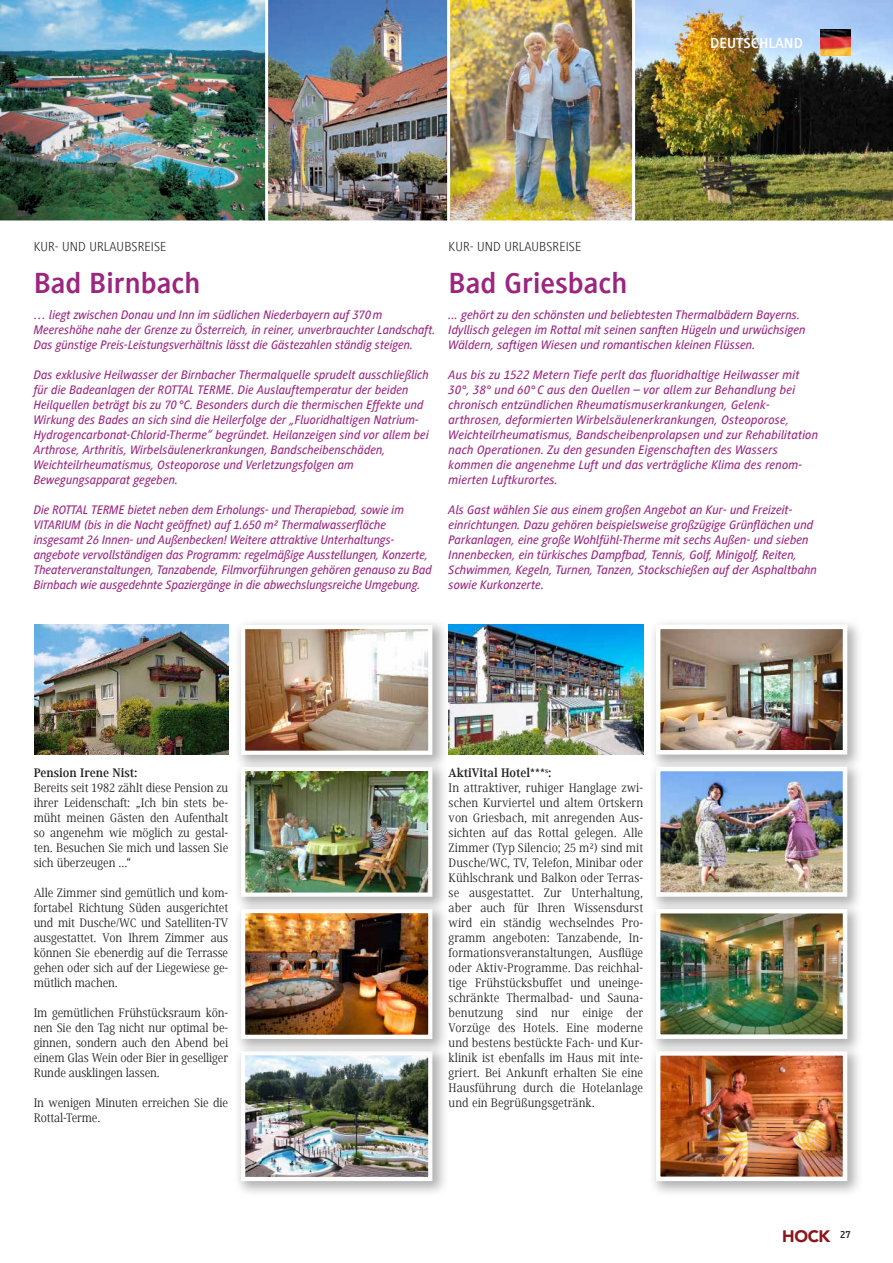
<style>
.page{position:relative;width:893px;height:1263px;background:#fff}
.page>*{position:absolute;margin:0;border:0;box-sizing:border-box;transform-origin:0 0}
.t1{font:700 30px "Generis Sans Com";color:#9c257f}
.t2{font:900 16.5px "Avenir LT Std";color:#88181b}
.t3{font:700 15px "Generis Sans Com";color:#fff}
.t4{font:300 13.5px "Generis Sans Com";letter-spacing:.01em;color:#231f20}
.t5{font:italic 500 12.75px/15px "Generis Sans Com";color:#9c257f}
.t6{font:12.75px/15px "Generis Serif Com";letter-spacing:.005em;color:#231f20;text-align:justify}
.t7{font:700 12.75px "Generis Serif Com";color:#231f20}
.s1{font-weight:700}
</style>
<div class="page">
<img style="left:0;top:0;width:893px;height:221px">
<div style="left:649px;top:617px;width:214px;height:154px;background:#231f20;opacity:.35"></div>
<img style="left:661px;top:630px;width:181px;height:119px">
<div style="left:656px;top:625px;width:191px;height:129px;border:4px solid #fff"></div>
<div style="left:649px;top:760px;width:214px;height:153px;background:#231f20;opacity:.35"></div>
<img style="left:661px;top:772px;width:181px;height:120px">
<div style="left:656px;top:767px;width:191px;height:130px;border:4px solid #fff"></div>
<div style="left:649px;top:1044px;width:214px;height:153px;background:#231f20;opacity:.35"></div>
<img style="left:661px;top:1056px;width:181px;height:120px">
<div style="left:656px;top:1051px;width:191px;height:130px;border:4px solid #fff"></div>
<div style="left:649px;top:902px;width:214px;height:153px;background:#231f20;opacity:.35"></div>
<img style="left:661px;top:914px;width:181px;height:120px">
<div style="left:656px;top:909px;width:191px;height:130px;border:4px solid #fff"></div>
<img style="left:449px;top:625px;width:194px;height:130px">
<img style="left:34px;top:625px;width:195px;height:130px">
<div style="left:234px;top:1044px;width:214px;height:153px;background:#231f20;opacity:.35"></div>
<img style="left:246px;top:1056px;width:181px;height:120px">
<div style="left:241px;top:1051px;width:191px;height:130px;border:4px solid #fff"></div>
<div style="left:234px;top:902px;width:214px;height:153px;background:#231f20;opacity:.35"></div>
<img style="left:246px;top:914px;width:181px;height:120px">
<div style="left:241px;top:909px;width:191px;height:130px;border:4px solid #fff"></div>
<div style="left:234px;top:760px;width:214px;height:153px;background:#231f20;opacity:.35"></div>
<img style="left:246px;top:772px;width:181px;height:120px">
<div style="left:241px;top:767px;width:191px;height:130px;border:4px solid #fff"></div>
<div style="left:234px;top:618px;width:214px;height:153px;background:#231f20;opacity:.35"></div>
<img style="left:246px;top:630px;width:181px;height:120px">
<div style="left:241px;top:625px;width:191px;height:130px;border:4px solid #fff"></div>
<img style="left:821px;top:30px;width:29px;height:25px">
<hr style="left:632px;top:0;width:3px;height:225px;background:#fff">
<hr style="left:447px;top:0;width:3px;height:225px;background:#fff">
<hr style="left:265px;top:0;width:3px;height:225px;background:#fff">
<p class="t3" style="left:710px;top:34px;width:94px">DEUTSCHLAND</p>
<p class="t4" style="left:34px;top:239px;width:134px">KUR- UND URLAUBSREISE</p>
<h1 class="t1" style="left:34px;top:267px;width:168px">Bad Birnbach</h1>
<p class="t5" style="left:34px;top:307px;width:403px">… liegt zwischen Donau und Inn im südlichen Niederbayern auf 370m<br>Meereshöhe nahe der Grenze zu Österreich, in reiner, unverbrauchter Landschaft.<br>Das günstige Preis-Leistungsverhältnis lässt die Gästezahlen ständig steigen.</p>
<p class="t5" style="left:34px;top:367px;width:397px">Das exklusive Heilwasser der Birnbacher Thermalquelle sprudelt ausschließlich für die Badeanlagen der ROTTAL TERME. Die Auslauftemperatur der beiden Heilquellen beträgt bis zu 70 °C. Besonders durch die thermischen Effekte und Wirkung des Bades an sich sind die Heilerfolge der „Fluoridhaltigen Natrium-Hydrogencarbonat-Chlorid-Therme“ begründet. Heilanzeigen sind vor allem bei Arthrose, Arthritis, Wirbelsäulenerkrankungen, Bandscheibenschäden, Weichteilrheumatismus, Osteoporose und Verletzungsfolgen am Bewegungsapparat gegeben.</p>
<p class="t5" style="left:34px;top:502px;width:400px">Die ROTTAL TERME bietet neben dem Erholungs- und Therapiebad, sowie im VITARIUM (bis in die Nacht geöffnet) auf 1.650 m² Thermalwasserfläche insgesamt 26 Innen- und Außenbecken! Weitere attraktive Unterhaltungs&shy;angebote vervollständigen das Programm: regelmäßige Ausstellungen, Konzerte, Theaterveranstaltungen, Tanzabende, Filmvorführungen gehören genauso zu Bad Birnbach wie ausgedehnte Spaziergänge in die abwechslungsreiche Umgebung.</p>
<p class="t4" style="left:449px;top:239px;width:134px">KUR- UND URLAUBSREISE</p>
<h1 class="t1" style="left:449px;top:267px;width:180px">Bad Griesbach</h1>
<p class="t5" style="left:449px;top:307px;width:359px">... gehört zu den schönsten und beliebtesten Thermalbädern Bayerns.<br>Idyllisch gelegen im Rottal mit seinen sanften Hügeln und urwüchsigen<br>Wäldern, saftigen Wiesen und romantischen kleinen Flüssen.</p>
<p class="t5" style="left:449px;top:367px;width:371px">Aus bis zu 1522 Metern Tiefe perlt das fluoridhaltige Heilwasser mit 30°, 38° und 60° C aus den Quellen – vor allem zur Behandlung bei chronisch entzündlichen Rheumatismuserkrankungen, Gelenk&shy;arthrosen, deformierten Wirbelsäulenerkrankungen, Osteoporose, Weichteilrheumatismus, Bandscheibenprolapsen und zur Rehabilitation nach Operationen. Zu den gesunden Eigenschaften des Wassers kommen die angenehme Luft und das verträgliche Klima des renom&shy;mierten Luftkurortes.</p>
<p class="t5" style="left:449px;top:502px;width:370px">Als Gast wählen Sie aus einem großen Angebot an Kur- und Freizeit&shy;einrichtungen. Dazu gehören beispielsweise großzügige Grünflächen und Parkanlagen, eine große Wohlfühl-Therme mit sechs Außen- und sieben Innenbecken, ein türkisches Dampfbad, Tennis, Golf, Minigolf, Reiten, Schwimmen, Kegeln, Turnen, Tanzen, Stockschießen auf der Asphaltbahn sowie Kurkonzerte.</p>
<p class="t7" style="left:34px;top:765px;width:105px">Pension Irene Nist:</p>
<p class="t6" style="left:34px;top:780px;width:196px">Bereits seit 1982 zählt diese Pension zu ihrer Leidenschaft: „Ich bin stets be&shy;müht meinen Gästen den Aufenthalt so angenehm wie möglich zu gestal&shy;ten. Besuchen Sie mich und lassen Sie sich überzeugen ...“</p>
<p class="t6" style="left:34px;top:885px;width:196px">Alle Zimmer sind gemütlich und kom&shy;fortabel Richtung Süden ausgerichtet und mit Dusche/WC und Satelliten-TV ausgestattet. Von Ihrem Zimmer aus können Sie ebenerdig auf die Terrasse gehen oder sich auf der Liegewiese ge&shy;mütlich machen.</p>
<p class="t6" style="left:34px;top:1005px;width:196px">Im gemütlichen Frühstücksraum kön&shy;nen Sie den Tag nicht nur optimal be&shy;ginnen, sondern auch den Abend bei einem Glas Wein oder Bier in geselliger Runde ausklingen lassen.</p>
<p class="t6" style="left:34px;top:1095px;width:196px">In wenigen Minuten erreichen Sie die<br>Rottal-Terme.</p>
<p class="t6" style="left:449px;top:765px;width:196px;text-align:left"><span class="s1">AktiVital Hotel***</span><sup>s</sup><span class="s1">:<br></span>In attraktiver, ruhiger Hanglage zwi&shy;schen Kurviertel und altem Ortskern von Griesbach, mit anregenden Aus&shy;sichten auf das Rottal gelegen. Alle Zimmer (Typ Silencio; 25 m²) sind mit Dusche/WC, TV, Telefon, Minibar oder Kühlschrank und Balkon oder Terras&shy;se ausgestattet. Zur Unterhaltung, aber auch für Ihren Wissensdurst wird ein ständig wechselndes Pro&shy;gramm angeboten: Tanzabende, In&shy;formationsveranstaltungen, Ausflüge oder Aktiv-Programme. Das reichhal&shy;tige Frühstücksbuffet und uneinge&shy;schränkte Thermalbad- und Sauna&shy;benutzung sind nur einige der Vorzüge des Hotels. Eine moderne und bestens bestückte Fach- und Kur&shy;klinik ist ebenfalls im Haus mit inte&shy;griert. Bei Ankunft erhalten Sie eine Hausführung durch die Hotelanlage und ein Begrüßungsgetränk.</p>
<p class="t2" style="left:782px;top:1226px;width:70px">HOCK <sup>27</sup></p>
</div>
